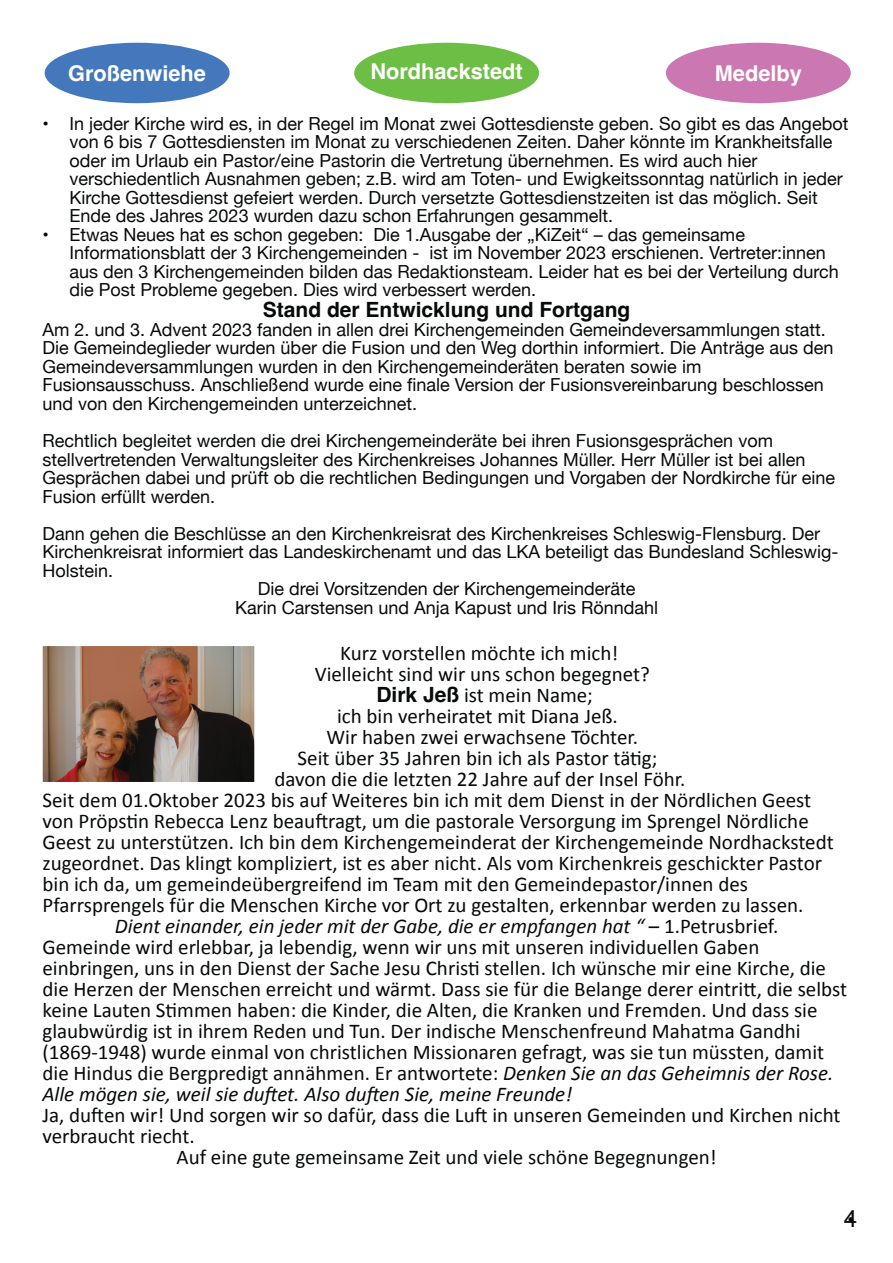
<style>
.page{position:relative;width:893px;height:1263px;background:#fff}
.page>*{position:absolute;margin:0;border:0;box-sizing:border-box;transform-origin:0 0}
.t1{font:24px "Helvetica";color:#080a0a}
.t2{font:700 21.75px "Helvetica";color:#fff}
.t3{font:21px "Calibri";color:#080a0a}
.t4{font:italic 21px "Calibri";color:#080a0a}
.t5{font:700 21px "Helvetica";color:#080a0a}
.t6{font:18px/18.5px "Helvetica Neue";color:#080a0a}
.s1{font-family:"Helvetica";font-weight:700}
.s2{font-style:normal}
.s3{font-style:italic}
</style>
<div class="page">
<div style="left:45px;top:43px;width:184px;height:60px;background:#4478bc;border-radius:50%"></div>
<div style="left:354px;top:43px;width:185px;height:60px;background:#6dbe45;border-radius:50%"></div>
<div style="left:666px;top:43px;width:184px;height:60px;background:#cb77b1;border-radius:50%"></div>
<img style="left:42px;top:646px;width:212px;height:136px">
<p class="t2" style="left:68px;top:64px;width:139px">Großenwiehe</p>
<p class="t2" style="left:370px;top:63px;width:154px">Nordhackstedt</p>
<p class="t2" style="left:714px;top:64px;width:89px">Medelby</p>
<p class="t6" style="left:69px;top:114px;width:780px;text-indent:-27px">• In jeder Kirche wird es, in der Regel im Monat zwei Gottesdienste geben. So gibt es das Angebot von 6 bis 7 Gottesdiensten im Monat zu verschiedenen Zeiten. Daher könnte im Krankheitsfalle oder im Urlaub ein Pastor/eine Pastorin die Vertretung übernehmen. Es wird auch hier verschiedentlich Ausnahmen geben; z.B. wird am Toten- und Ewigkeitssonntag natürlich in jeder Kirche Gottesdienst gefeiert werden. Durch versetzte Gottesdienstzeiten ist das möglich. Seit Ende des Jahres 2023 wurden dazu schon Erfahrungen gesammelt.</p>
<p class="t6" style="left:69px;top:225px;width:770px;text-indent:-27px">• Etwas Neues hat es schon gegeben: Die 1.Ausgabe der „KiZeit“ – das gemeinsame Informationsblatt der 3 Kirchengemeinden - ist im November 2023 erschienen. Vertreter:innen aus den 3 Kirchengemeinden bilden das Redaktionsteam. Leider hat es bei der Verteilung durch die Post Probleme gegeben. Dies wird verbessert werden.</p>
<p class="t5" style="left:263px;top:301px;width:369px">Stand der Entwicklung und Fortgang</p>
<p class="t6" style="left:42px;top:320px;width:792px">Am 2. und 3. Advent 2023 fanden in allen drei Kirchengemeinden Gemeindeversammlungen statt.<br>Die Gemeindeglieder wurden über die Fusion und den Weg dorthin informiert. Die Anträge aus den Gemeindeversammlungen wurden in den Kirchengemeinderäten beraten sowie im Fusionsausschuss. Anschließend wurde eine finale Version der Fusionsvereinbarung beschlossen und von den Kirchengemeinden unterzeichnet.</p>
<p class="t6" style="left:42px;top:431px;width:794px">Rechtlich begleitet werden die drei Kirchengemeinderäte bei ihren Fusionsgesprächen vom stellvertretenden Verwaltungsleiter des Kirchenkreises Johannes Müller. Herr Müller ist bei allen Gesprächen dabei und prüft ob die rechtlichen Bedingungen und Vorgaben der Nordkirche für eine Fusion erfüllt werden.</p>
<p class="t6" style="left:42px;top:524px;width:779px">Dann gehen die Beschlüsse an den Kirchenkreisrat des Kirchenkreises Schleswig-Flensburg. Der</p>
<p class="t6" style="left:42px;top:542px;width:797px">Kirchenkreisrat informiert das Landeskirchenamt und das LKA beteiligt das Bundesland Schleswig-</p>
<p class="t6" style="left:42px;top:561px;width:72px">Holstein.</p>
<p class="t6" style="left:258px;top:579px;width:379px">Die drei Vorsitzenden der Kirchengemeinderäte</p>
<p class="t6" style="left:235px;top:598px;width:424px">Karin Carstensen und Anja Kapust und Iris Rönndahl</p>
<p class="t3" style="left:340px;top:640px;width:279px">Kurz vorstellen möchte ich mich!</p>
<p class="t3" style="left:315px;top:661px;width:337px">Vielleicht sind wir uns schon begegnet?</p>
<p class="t3" style="left:376px;top:682px;width:218px"><span class="s1">Dirk Jeß</span> ist mein Name;</p>
<p class="t3" style="left:337px;top:703px;width:282px">ich bin verheiratet mit Diana Jeß.</p>
<p class="t3" style="left:326px;top:724px;width:313px">Wir haben zwei erwachsene Töchter.</p>
<p class="t3" style="left:297px;top:745px;width:361px">Seit über 35 Jahren bin ich als Pastor täGg;</p>
<p class="t3" style="left:274px;top:766px;width:412px">davon die die letzten 22 Jahre auf der Insel Föhr.</p>
<p class="t3" style="left:42px;top:787px;width:770px">Seit dem 01.Oktober 2023 bis auf Weiteres bin ich mit dem Dienst in der Nördlichen Geest</p>
<p class="t3" style="left:42px;top:808px;width:767px">von PröpsGn Rebecca Lenz beauTragt, um die pastorale Versorgung im Sprengel Nördliche</p>
<p class="t3" style="left:42px;top:829px;width:792px">Geest zu unterstützen. Ich bin dem Kirchengemeinderat der Kirchengemeinde Nordhackstedt</p>
<p class="t3" style="left:42px;top:850px;width:781px">zugeordnet. Das klingt kompliziert, ist es aber nicht. Als vom Kirchenkreis geschickter Pastor</p>
<p class="t3" style="left:42px;top:871px;width:707px">bin ich da, um gemeindeübergreifend im Team mit den Gemeindepastor/innen des</p>
<p class="t3" style="left:42px;top:892px;width:762px">Pfarrsprengels für die Menschen Kirche vor Ort zu gestalten, erkennbar werden zu lassen.</p>
<p class="t4" style="left:115px;top:913px;width:664px">Dient einander, ein jeder mit der Gabe, die er empfangen hat “ <span class="s2">– 1.Petrusbrief.</span></p>
<p class="t3" style="left:42px;top:934px;width:718px">Gemeinde wird erlebbar, ja lebendig, wenn wir uns mit unseren individuellen Gaben</p>
<p class="t3" style="left:42px;top:955px;width:785px">einbringen, uns in den Dienst der Sache Jesu ChrisG stellen. Ich wünsche mir eine Kirche, die</p>
<p class="t3" style="left:42px;top:976px;width:806px">die Herzen der Menschen erreicht und wärmt. Dass sie für die Belange derer eintri^, die selbst</p>
<p class="t3" style="left:42px;top:997px;width:776px">keine Lauten SGmmen haben: die Kinder, die Alten, die Kranken und Fremden. Und dass sie</p>
<p class="t3" style="left:42px;top:1018px;width:759px">glaubwürdig ist in ihrem Reden und Tun. Der indische Menschenfreund Mahatma Gandhi</p>
<p class="t3" style="left:42px;top:1039px;width:783px">(1869-1948) wurde einmal von christlichen Missionaren gefragt, was sie tun müssten, damit</p>
<p class="t3" style="left:42px;top:1060px;width:792px">die Hindus die Bergpredigt annähmen. Er antwortete: <span class="s3">Denken Sie an das Geheimnis der Rose.</span></p>
<p class="t4" style="left:42px;top:1081px;width:531px">Alle mögen sie, weil sie du&gt;et. Also du&gt;en Sie, meine Freunde!</p>
<p class="t3" style="left:42px;top:1102px;width:799px">Ja, duTen wir! Und sorgen wir so dafür, dass die LuT in unseren Gemeinden und Kirchen nicht</p>
<p class="t3" style="left:42px;top:1123px;width:154px">verbraucht riecht.</p>
<p class="t3" style="left:176px;top:1144px;width:541px">Auf eine gute gemeinsame Zeit und viele schöne Begegnungen!</p>
<h1 class="t1" style="left:843px;top:1209px;width:15px">4</h1>
<p class="t5" style="left:847px;top:1211px;width:9px">•</p>
</div>
